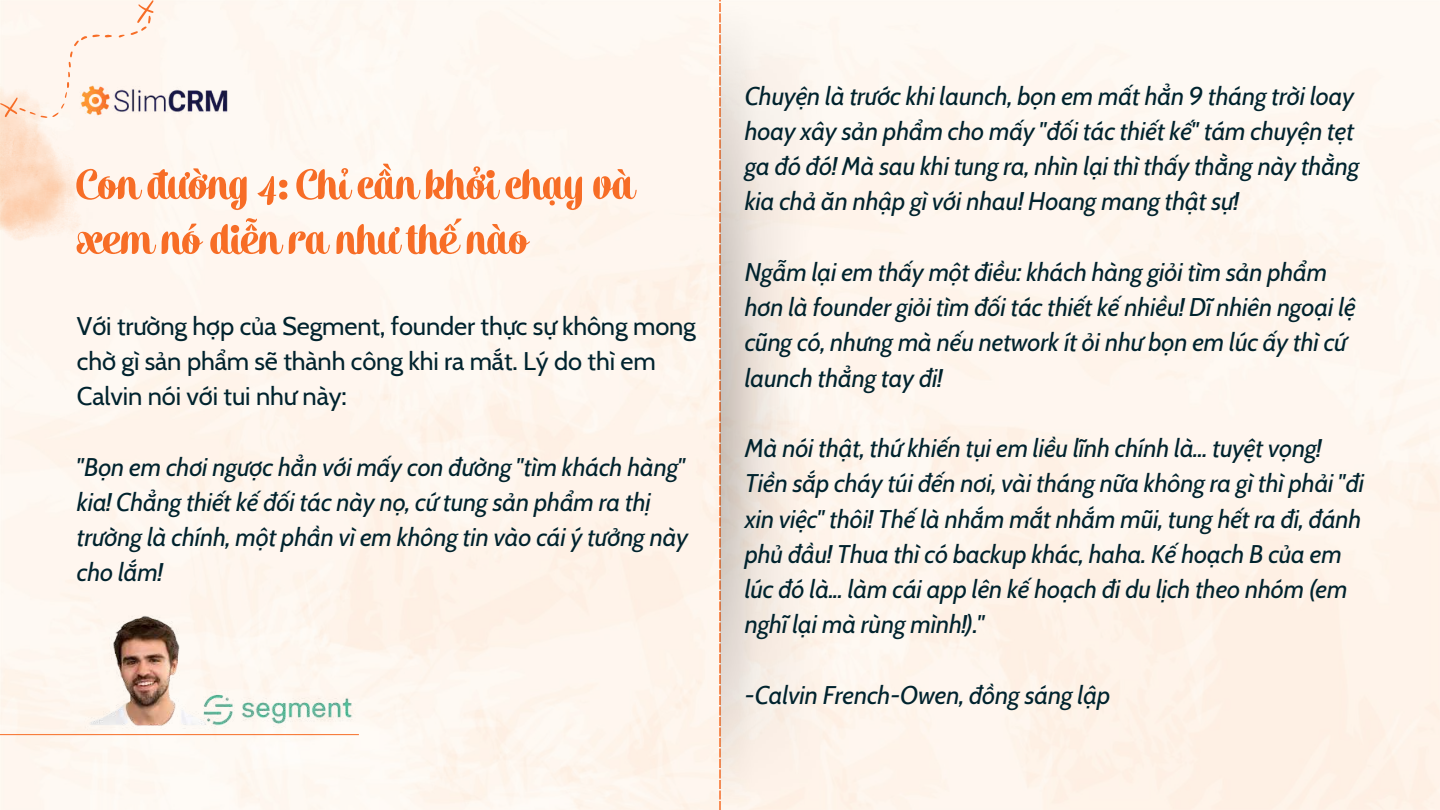
<style>
.page{position:relative;width:1440px;height:810px;background:#fff}
.page>*{position:absolute;margin:0;border:0;box-sizing:border-box;transform-origin:0 0}
.t1{font:700 59.4px/54.9px "SVN Alek";color:#f76d26}
.t2{font:italic 25.5px/35.2px "Cabin";letter-spacing:-.005em;color:#00232e}
.t3{font:25.5px/35.2px "Cabin";letter-spacing:-.005em;color:#00232e}
</style>
<div class="page">
<img style="left:112px;top:81px;width:120px;height:37px">
<img style="left:0;top:118px;width:96px;height:135px">
<svg style="left:719px;top:0;width:1px;height:810px"></svg>
<img style="left:720px;top:0;width:132px;height:810px">
<svg style="left:131px;top:0;width:23px;height:35px"></svg>
<svg style="left:119px;top:35px;width:6px;height:3px"></svg>
<svg style="left:0;top:35px;width:112px;height:83px"></svg>
<img style="left:59px;top:615px;width:190px;height:119px">
<hr style="left:0;top:734px;width:359px;height:1px;background:#f76d26">
<img style="left:191px;top:689px;width:190px;height:52px">
<h1 class="t1" style="left:77px;top:157px;width:559px">Conđường4:Chỉ cầnkhởi chạyvà xem nódiễnranhưthếnào</h1>
<p class="t3" style="left:77px;top:308px;width:621px">Với trường hợp của Segment, founder thực sự không mong chờ gì sản phẩm sẽ thành công khi ra mắt. Lý do thì em<br>Calvin nói với tui như này:</p>
<p class="t2" style="left:77px;top:449px;width:613px">"Bọn em chơi ngược hẳn với mấy con đường "tìm khách hàng" kia! Chẳng thiết kế đối tác này nọ, cứ tung sản phẩm ra thị trường là chính, một phần vì em không tin vào cái ý tưởng này cho lắm!</p>
<p class="t2" style="left:745px;top:78px;width:616px">Chuyện là trước khi launch, bọn em mất hẳn 9 tháng trời loay hoay xây sản phẩm cho mấy "đối tác thiết kế" tám chuyện tẹt ga đó đó! Mà sau khi tung ra, nhìn lại thì thấy thằng này thằng kia chả ăn nhập gì với nhau! Hoang mang thật sự!</p>
<p class="t2" style="left:745px;top:254px;width:613px">Ngẫm lại em thấy một điều: khách hàng giỏi tìm sản phẩm hơn là founder giỏi tìm đối tác thiết kế nhiều! Dĩ nhiên ngoại lệ cũng có, nhưng mà nếu network ít ỏi như bọn em lúc ấy thì cứ launch thẳng tay đi!</p>
<p class="t2" style="left:745px;top:430px;width:621px">Mà nói thật, thứ khiến tụi em liều lĩnh chính là... tuyệt vọng!<br>Tiền sắp cháy túi đến nơi, vài tháng nữa không ra gì thì phải "đi xin việc" thôi! Thế là nhắm mắt nhắm mũi, tung hết ra đi, đánh phủ đầu! Thua thì có backup khác, haha. Kế hoạch B của em lúc đó là... làm cái app lên kế hoạch đi du lịch theo nhóm (em nghĩ lại mà rùng mình!)."</p>
<p class="t2" style="left:745px;top:677px;width:367px">-Calvin French-Owen, đồng sáng lập</p>
</div>
